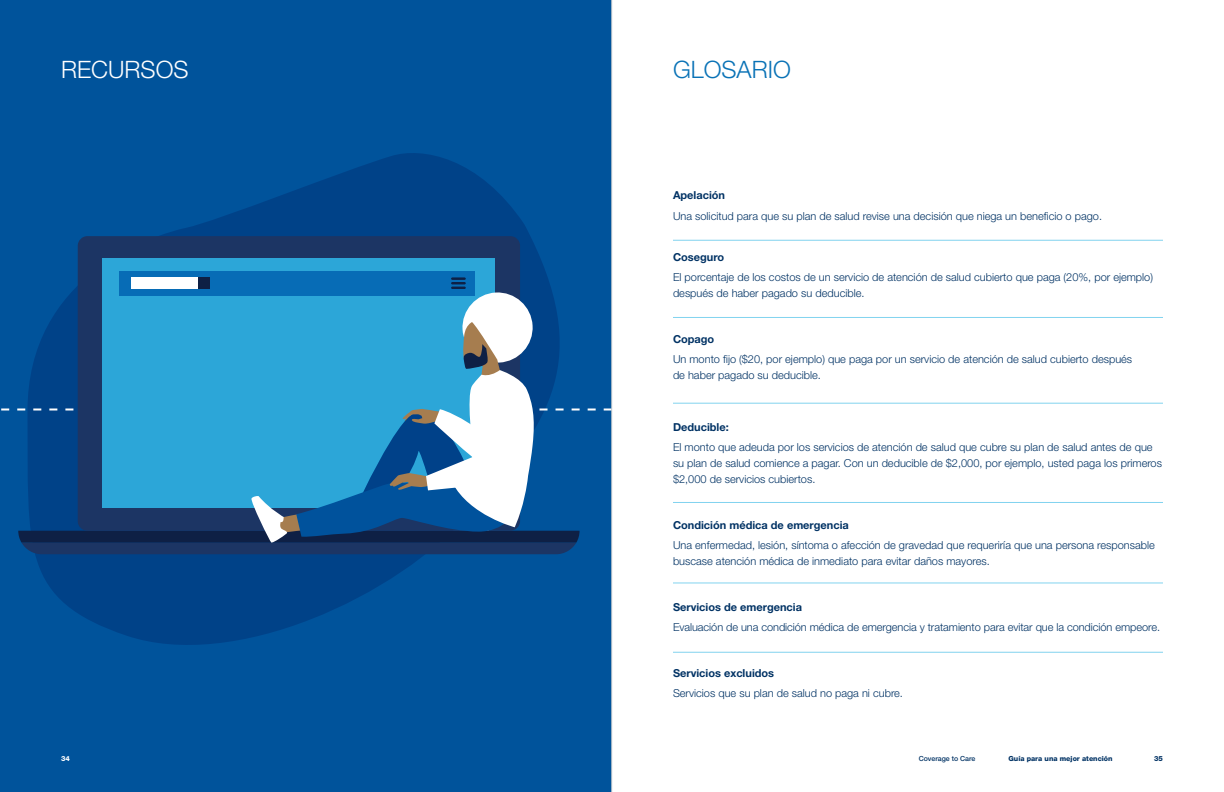
<style>
.page{position:relative;width:1224px;height:792px;background:#fff}
.page>*{position:absolute;margin:0;border:0;box-sizing:border-box;transform-origin:0 0}
.t1{font:300 24px "Helvetica Neue LT Std";color:#fff}
.t2{font:300 24px "Helvetica Neue LT Std";color:#0972b6}
.t3{font:300 11px/16px "Helvetica Neue LT Std";color:#003264}
.t4{font:700 11px "Helvetica Neue LT Std";color:#003264}
.t5{font:800 7px "Helvetica Neue LT Std";color:#003264}
.t6{font:500 7px "Helvetica Neue LT Std";color:#003264}
.t7{font:800 7px "Helvetica Neue LT Std";color:#fff}
</style>
<div class="page">
<div style="left:0;top:0;width:612px;height:792px;background:#00539b"></div>
<hr style="left:673px;top:403px;width:490px;height:1px;background:#81d3ef">
<hr style="left:673px;top:502px;width:490px;height:1px;background:#81d3ef">
<hr style="left:673px;top:583px;width:490px;height:1px;background:#81d3ef">
<hr style="left:673px;top:652px;width:490px;height:1px;background:#81d3ef">
<hr style="left:673px;top:240px;width:490px;height:1px;background:#81d3ef">
<hr style="left:673px;top:317px;width:490px;height:1px;background:#81d3ef">
<svg style="left:35px;top:153px;width:523px;height:492px"></svg>
<div style="left:78px;top:236px;width:442px;height:295px;background:#1c3564;border-radius:10px"></div>
<div style="left:103px;top:259px;width:392px;height:249px;background:#2ca6d8"></div>
<div style="left:119px;top:271px;width:356px;height:25px;background:#076cb6"></div>
<div style="left:131px;top:278px;width:67px;height:11px;background:#fff"></div>
<div style="left:198px;top:278px;width:12px;height:11px;background:#0e2045"></div>
<hr style="left:451px;top:277px;width:15px;height:3px;background:#0e2045">
<svg style="left:1px;top:282px;width:611px;height:272px"></svg>
<hr style="left:612px;top:0;width:1px;height:792px;background:#d1d3d4">
<h2 class="t1" style="left:61px;top:55px;width:129px">RECURSOS</h2>
<h2 class="t2" style="left:673px;top:55px;width:119px">GLOSARIO</h2>
<p class="t4" style="left:673px;top:189px;width:54px">Apelación</p>
<p class="t3" style="left:673px;top:208px;width:431px">Una solicitud para que su plan de salud revise una decisión que niega un beneficio o pago.</p>
<p class="t4" style="left:673px;top:250px;width:53px">Coseguro</p>
<p class="t3" style="left:673px;top:269px;width:482px">El porcentaje de los costos de un servicio de atención de salud cubierto que paga (20%, por ejemplo) después de haber pagado su deducible.</p>
<p class="t4" style="left:673px;top:332px;width:43px">Copago</p>
<p class="t3" style="left:673px;top:351px;width:461px">Un monto fijo ($20, por ejemplo) que paga por un servicio de atención de salud cubierto después de haber pagado su deducible.</p>
<p class="t4" style="left:673px;top:420px;width:57px">Deducible:</p>
<p class="t3" style="left:673px;top:439px;width:491px">El monto que adeuda por los servicios de atención de salud que cubre su plan de salud antes de que su plan de salud comience a pagar. Con un deducible de $2,000, por ejemplo, usted paga los primeros $2,000 de servicios cubiertos.</p>
<p class="t4" style="left:673px;top:518px;width:177px">Condición médica de emergencia</p>
<p class="t3" style="left:673px;top:537px;width:483px">Una enfermedad, lesión, síntoma o afección de gravedad que requeriría que una persona responsable buscase atención médica de inmediato para evitar daños mayores.</p>
<p class="t4" style="left:673px;top:600px;width:131px">Servicios de emergencia</p>
<p class="t3" style="left:673px;top:619px;width:489px">Evaluación de una condición médica de emergencia y tratamiento para evitar que la condición empeore.</p>
<p class="t4" style="left:673px;top:666px;width:103px">Servicios excluidos</p>
<p class="t3" style="left:673px;top:685px;width:232px">Servicios que su plan de salud no paga ni cubre.</p>
<p class="t7" style="left:61px;top:754px;width:10px">34</p>
<p class="t6" style="left:919px;top:754px;width:58px">Coverage to Care</p>
<p class="t5" style="left:1008px;top:754px;width:106px">Guía para una mejor atención</p>
<p class="t5" style="left:1154px;top:754px;width:10px">35</p>
</div>
